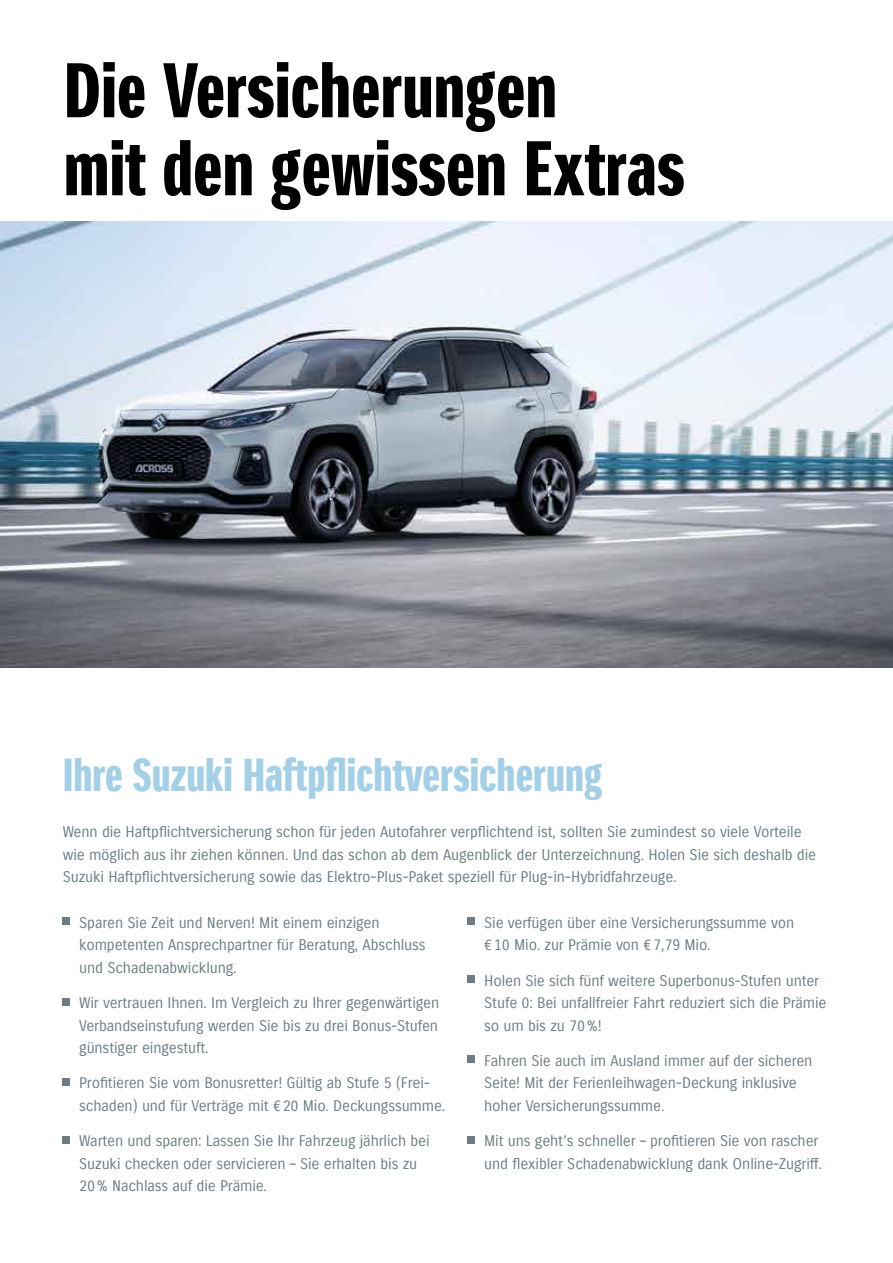
<style>
.page{position:relative;width:893px;height:1263px;background:#fff}
.page>*{position:absolute;margin:0;border:0;box-sizing:border-box;transform-origin:0 0}
.t1{font:75px/78px "Suzuki PRO Headline";color:#000}
.t2{font:45px "Suzuki PRO Headline";color:#a3cfe7}
.t3{font:15px/22.5px "Suzuki PRO Regular";letter-spacing:-.01em;color:#6b7c85}
</style>
<div class="page">
<div style="left:63px;top:918px;width:7px;height:7px;background:#6b7c85"></div>
<div style="left:63px;top:998px;width:7px;height:7px;background:#6b7c85"></div>
<div style="left:63px;top:1078px;width:7px;height:7px;background:#6b7c85"></div>
<div style="left:63px;top:1136px;width:7px;height:7px;background:#6b7c85"></div>
<div style="left:468px;top:918px;width:7px;height:7px;background:#6b7c85"></div>
<div style="left:468px;top:975px;width:7px;height:7px;background:#6b7c85"></div>
<div style="left:468px;top:1056px;width:7px;height:7px;background:#6b7c85"></div>
<div style="left:468px;top:1136px;width:7px;height:7px;background:#6b7c85"></div>
<img style="left:0;top:221px;width:893px;height:447px">
<h1 class="t1" style="left:64px;top:53px;width:623px">Die Versicherungen<br>mit den gewissen Extras</h1>
<h2 class="t2" style="left:63px;top:748px;width:541px">Ihre Suzuki Haftpflichtversicherung</h2>
<p class="t3" style="left:63px;top:821px;width:755px">Wenn die Haftpflichtversicherung schon für jeden Autofahrer verpflichtend ist, sollten Sie zumindest so viele Vorteile wie möglich aus ihr ziehen können. Und das schon ab dem Augenblick der Unterzeichnung. Holen Sie sich deshalb die<br>Suzuki Haftpflichtversicherung sowie das Elektro-Plus-Paket speziell für Plug-in-Hybridfahrzeuge.</p>
<p class="t3" style="left:79px;top:911px;width:348px">Sparen Sie Zeit und Nerven! Mit einem einzigen kompetenten Ansprechpartner für Beratung, Abschluss und Schadenabwicklung.</p>
<p class="t3" style="left:79px;top:992px;width:362px;text-align:justify">Wir vertrauen Ihnen. Im Vergleich zu Ihrer gegenwärtigen Verbandseinstufung werden Sie bis zu drei Bonus-Stufen günstiger eingestuft.</p>
<p class="t3" style="left:79px;top:1072px;width:368px">Profitieren Sie vom Bonusretter! Gültig ab Stufe 5 (Frei&shy;schaden) und für Verträge mit €20 Mio. Deckungssumme.</p>
<p class="t3" style="left:79px;top:1130px;width:352px">Warten und sparen: Lassen Sie Ihr Fahrzeug jährlich bei<br>Suzuki checken oder servicieren – Sie erhalten bis zu<br>20% Nachlass auf die Prämie.</p>
<p class="t3" style="left:484px;top:911px;width:312px">Sie verfügen über eine Versicherungssumme von €10 Mio. zur Prämie von €7,79 Mio.</p>
<p class="t3" style="left:484px;top:969px;width:344px">Holen Sie sich fünf weitere Superbonus-Stufen unter<br>Stufe 0: Bei unfallfreier Fahrt reduziert sich die Prämie so um bis zu 70%!</p>
<p class="t3" style="left:484px;top:1049px;width:330px">Fahren Sie auch im Ausland immer auf der sicheren<br>Seite! Mit der Ferienleihwagen-Deckung inklusive hoher Versicherungssumme.</p>
<p class="t3" style="left:484px;top:1130px;width:339px">Mit uns geht’s schneller – profitieren Sie von rascher und flexibler Schadenabwicklung dank Online-Zugriff.</p>
</div>
